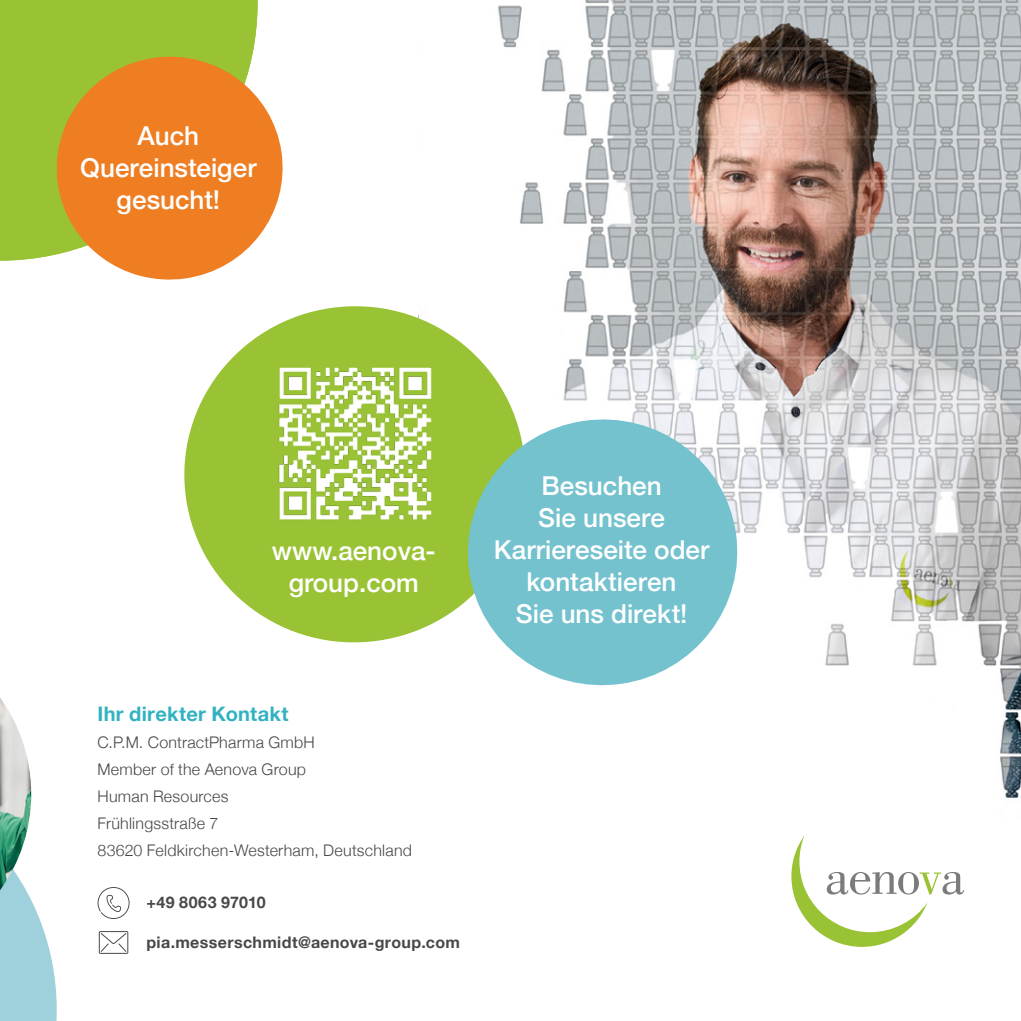
<style>
.page{position:relative;width:1021px;height:1021px;background:#fff}
.page>*{position:absolute;margin:0;border:0;box-sizing:border-box;transform-origin:0 0}
.t1{font:500 26px/32px "Helvetica Neue";color:#fff;text-align:center}
.t2{font:700 20px "Helvetica Neue";letter-spacing:.015em;color:#32b2c1}
.t3{font:300 16px/27px "Helvetica Neue";letter-spacing:.015em;color:#484847}
.t4{font:700 16px "Helvetica Neue";letter-spacing:.02em;color:#484847}
</style>
<div class="page">
<img style="left:498px;top:0;width:522px;height:798px">
<svg style="left:0;top:787px;width:57px;height:233px"></svg>
<svg style="left:791px;top:836px;width:173px;height:110px"></svg>
<svg style="left:184px;top:295px;width:352px;height:348px;fill:#99c334"></svg>
<img style="left:275px;top:365px;width:159px;height:160px">
<svg style="left:459px;top:410px;width:287px;height:284px;fill:#73c2ce"></svg>
<img style="left:0;top:698px;width:31px;height:192px">
<div style="left:0;top:0;width:257px;height:261px;background:#99c334"></div>
<svg style="left:49px;top:49px;width:234px;height:231px;fill:#ef7d22"></svg>
<svg style="left:99px;top:931px;width:29px;height:22px"></svg>
<svg style="left:98px;top:887px;width:31px;height:32px"></svg>
<h1 class="t1" style="left:80px;top:118px;width:178px">Auch<br>Quereinsteiger gesucht!</h1>
<h1 class="t1" style="left:272px;top:532px;width:165px">www.aenova&shy;group.com</h1>
<p class="t2" style="left:98px;top:698px;width:192px">Ihr direkter Kontakt</p>
<p class="t3" style="left:98px;top:727px;width:316px">C.P.M. ContractPharma GmbH<br>Member of the Aenova Group<br>Human Resources<br>Frühlingsstraße 7<br>83620 Feldkirchen-Westerham, Deutschland</p>
<p class="t4" style="left:146px;top:889px;width:121px">+49 8063 97010</p>
<p class="t4" style="left:146px;top:929px;width:315px">pia.messerschmidt@aenova-group.com</p>
<h1 class="t1" style="left:494px;top:467px;width:217px">Besuchen<br>Sie unsere<br>Karriereseite oder kontaktieren<br>Sie uns direkt!</h1>
</div>
